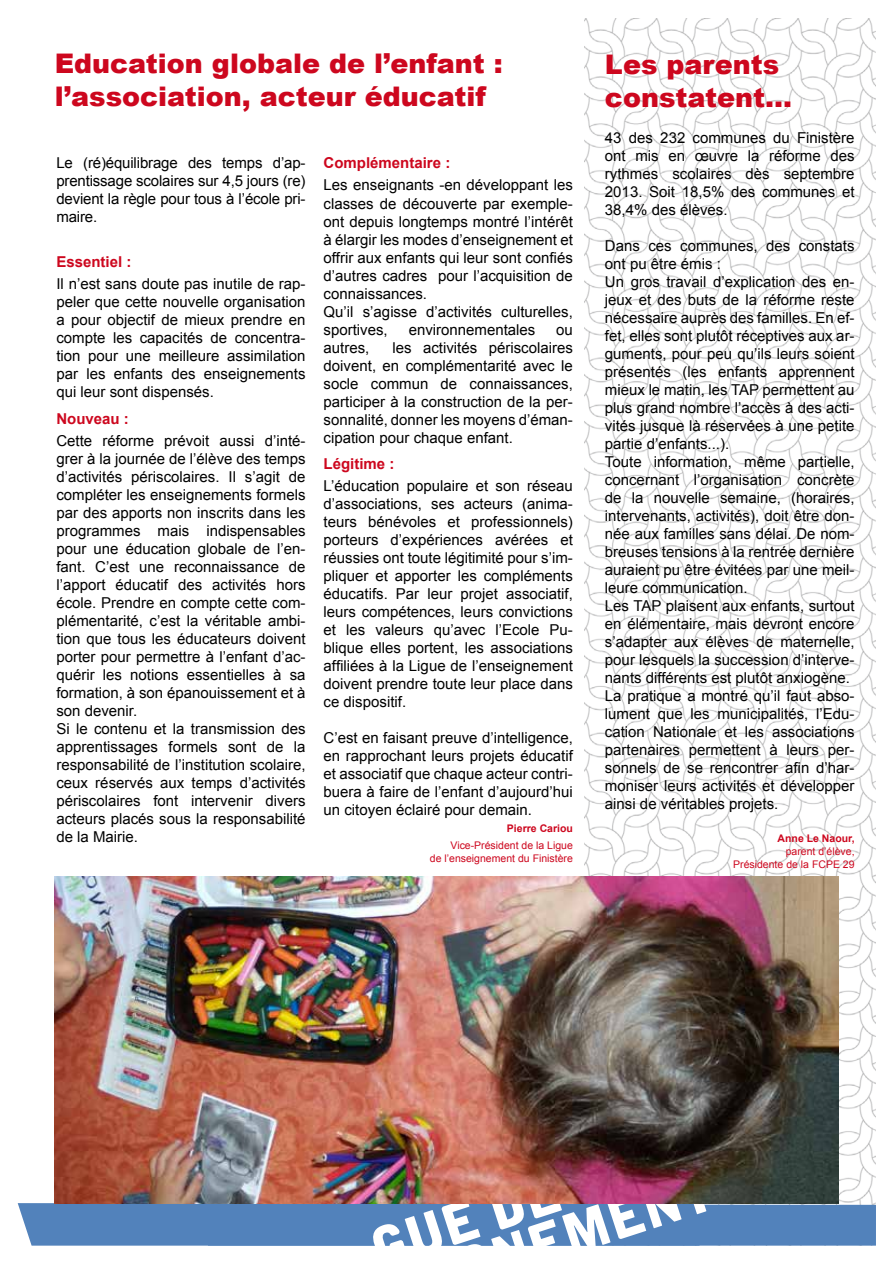
<style>
.page{position:relative;width:893px;height:1263px;background:#fff}
.page>*{position:absolute;margin:0;border:0;box-sizing:border-box;transform-origin:0 0}
.t1{font:900 27px/32.4px "Arial";color:#cd071e}
.t2{font:15px/18px "Arial";color:#000;text-align:justify}
.t3{font:700 15px "Arial";color:#cd071e}
.t4{font:10.5px/12.6px "Arial";color:#cd071e;text-align:right}
.t5{font:700 10.5px "Arial";color:#cd071e}
</style>
<div class="page">
<img style="left:585px;top:18px;width:291px;height:1185px">
<svg style="left:18px;top:1203px;width:858px;height:43px;background:#7095c4"></svg>
<img style="left:54px;top:877px;width:785px;height:326px">
<h1 class="t1" style="left:55px;top:47px;width:450px">Education globale de l’enfant : l’association, acteur éducatif</h1>
<h1 class="t1" style="left:605px;top:48px;width:189px">Les parents constatent…</h1>
<p class="t2" style="left:605px;top:129px;width:251px">43 des 232 communes du Finistère ont mis en œuvre la réforme des rythmes scolaires dès septembre 2013. Soit 18,5% des communes et 38,4% des élèves.</p>
<p class="t2" style="left:605px;top:237px;width:251px;text-align:left">Dans ces communes, des constats ont pu être émis :<br>Un gros travail d’explication des en&shy;jeux et des buts de la réforme reste nécessaire auprès des familles. En ef&shy;fet, elles sont plutôt réceptives aux ar&shy;guments, pour peu qu’ils leurs soient présentés (les enfants apprennent mieux le matin, les TAP permettent au plus grand nombre l’accès à des acti&shy;vités jusque là réservées à une petite partie d’enfants...).<br>Toute information, même partielle, concernant l’organisation concrète de la nouvelle semaine, (horaires, intervenants, activités), doit être don&shy;née aux familles sans délai. De nom&shy;breuses tensions à la rentrée dernière auraient pu être évitées par une meil&shy;leure communication.<br>Les TAP plaisent aux enfants, surtout en élémentaire, mais devront encore s’adapter aux élèves de maternelle, pour lesquels la succession d’interve&shy;nants différents est plutôt anxiogène.<br>La pratique a montré qu’il faut abso&shy;lument que les municipalités, l’Edu&shy;cation Nationale et les associations partenaires permettent à leurs per&shy;sonnels de se rencontrer afin d’har&shy;moniser leurs activités et développer ainsi de véritables projets.</p>
<p class="t5" style="left:778px;top:832px;width:79px">Anne Le Naour,</p>
<p class="t4" style="left:733px;top:845px;width:123px">parent d’élève,<br>Présidente de la FCPE 29</p>
<p class="t3" style="left:324px;top:153px;width:128px">Complémentaire :</p>
<p class="t2" style="left:324px;top:176px;width:251px;text-align:left">Les enseignants -en développant les classes de découverte par exemple&shy;ont depuis longtemps montré l’intérêt à élargir les modes d’enseignement et offrir aux enfants qui leur sont confiés d’autres cadres pour l’acquisition de connaissances.<br>Qu’il s’agisse d’activités culturelles, sportives,</p>
<p class="t2" style="left:56px;top:154px;width:251px">Le (ré)équilibrage des temps d’ap&shy;prentissage scolaires sur 4,5 jours (re) devient la règle pour tous à l’école pri&shy;maire.</p>
<p class="t3" style="left:56px;top:251px;width:77px">Essentiel :</p>
<p class="t2" style="left:56px;top:275px;width:251px">Il n’est sans doute pas inutile de rap&shy;peler que cette nouvelle organisation a pour objectif de mieux prendre en compte les capacités de concentra&shy;tion pour une meilleure assimilation par les enfants des enseignements qui leur sont dispensés.</p>
<p class="t3" style="left:56px;top:408px;width:74px">Nouveau :</p>
<p class="t2" style="left:56px;top:432px;width:251px;text-align:left">Cette réforme prévoit aussi d’inté&shy;grer à la journée de l’élève des temps d’activités périscolaires. Il s’agit de compléter les enseignements formels par des apports non inscrits dans les programmes mais indispensables pour une éducation globale de l’en&shy;fant. C’est une reconnaissance de l’apport éducatif des activités hors école. Prendre en compte cette com&shy;plémentarité, c’est la véritable ambi&shy;tion que tous les éducateurs doivent porter pour permettre à l’enfant d’ac&shy;quérir les notions essentielles à sa formation, à son épanouissement et à son devenir.<br>Si le contenu et la transmission des apprentissages formels sont de la responsabilité de l’institution scolaire, ceux réservés aux temps d’activités périscolaires font intervenir divers acteurs placés sous la responsabilité de la Mairie.</p>
<p class="t2" style="left:409px;top:320px;width:128px">environnementales</p>
<p class="t2" style="left:556px;top:320px;width:18px">ou</p>
<p class="t2" style="left:324px;top:338px;width:251px;text-indent:69px">les activités périscolaires doivent, en complémentarité avec le socle commun de connaissances, participer à la construction de la per&shy;sonnalité, donner les moyens d’éman&shy;cipation pour chaque enfant.</p>
<p class="t3" style="left:324px;top:454px;width:72px">Légitime :</p>
<p class="t2" style="left:324px;top:477px;width:251px">L’éducation populaire et son réseau d’associations, ses acteurs (anima&shy;teurs bénévoles et professionnels) porteurs d’expériences avérées et réussies ont toute légitimité pour s’im&shy;pliquer et apporter les compléments éducatifs. Par leur projet associatif, leurs compétences, leurs convictions et les valeurs qu’avec l’Ecole Pu&shy;blique elles portent, les associations affiliées à la Ligue de l’enseignement doivent prendre toute leur place dans ce dispositif.</p>
<p class="t2" style="left:324px;top:729px;width:251px">C’est en faisant preuve d’intelligence, en rapprochant leurs projets éducatif et associatif que chaque acteur contri&shy;buera à faire de l’enfant d’aujourd’hui un citoyen éclairé pour demain.</p>
<p class="t5" style="left:507px;top:821px;width:67px">Pierre Cariou</p>
<p class="t4" style="left:430px;top:839px;width:144px">Vice-Président de la Ligue<br>de l’enseignement du Finistère</p>
<p class="t2" style="left:324px;top:338px;width:47px">autres,</p>
</div>
